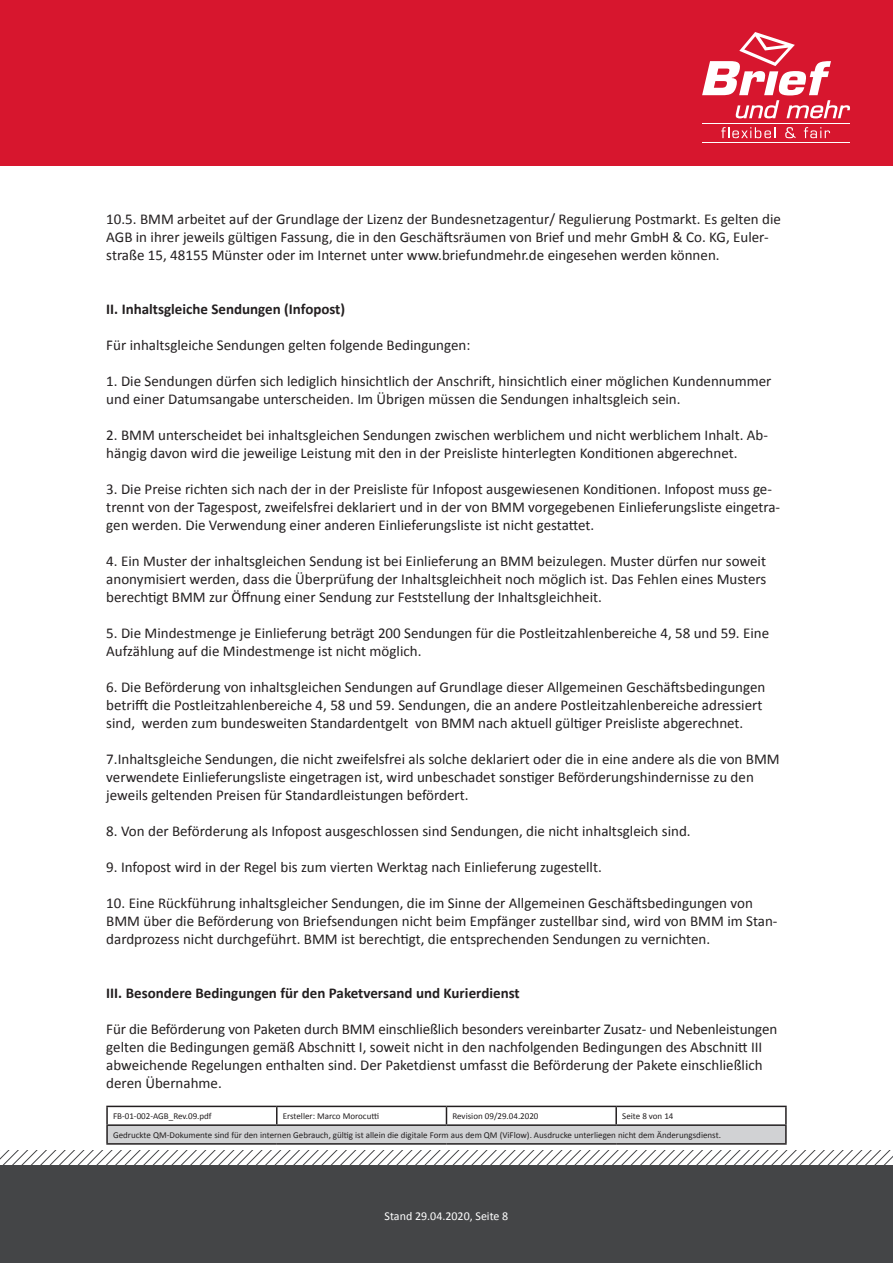
<style>
.page{position:relative;width:893px;height:1263px;background:#fff}
.page>*{position:absolute;margin:0;border:0;box-sizing:border-box;transform-origin:0 0}
.t1{font:15px/18px "Calibri";color:#231f20}
.t2{font:700 15px "Calibri";color:#231f20}
.t3{font:12px "Calibri";color:#fff}
.t4{font:9px/18.8px "Calibri";color:#231f20}
</style>
<div class="page">
<div style="left:0;top:1165px;width:893px;height:98px;background:#444547"></div>
<svg style="left:0;top:1150px;width:893px;height:15px"></svg>
<div style="left:0;top:0;width:893px;height:166px;background:#d7162e"></div>
<svg style="left:702px;top:32px;width:148px;height:86px"></svg>
<hr style="left:702px;top:124px;width:148px;height:1px;background:#fff">
<hr style="left:702px;top:142px;width:148px;height:1px;background:#fff">
<svg style="left:721px;top:127px;width:54px;height:11px"></svg>
<svg style="left:785px;top:127px;width:11px;height:11px"></svg>
<svg style="left:804px;top:127px;width:26px;height:11px"></svg>
<div style="left:107px;top:1125px;width:679px;height:19px;background:#d1d2d4"></div>
<hr style="left:106px;top:1106px;width:171px;height:1px;background:#231f20">
<hr style="left:277px;top:1106px;width:169px;height:1px;background:#231f20">
<svg style="left:276px;top:1107px;width:2px;height:17px"></svg>
<hr style="left:446px;top:1106px;width:170px;height:1px;background:#231f20">
<svg style="left:446px;top:1107px;width:1px;height:17px"></svg>
<hr style="left:616px;top:1106px;width:171px;height:1px;background:#231f20">
<svg style="left:615px;top:1107px;width:2px;height:17px"></svg>
<hr style="left:106px;top:1124px;width:171px;height:2px;background:#231f20">
<svg style="left:106px;top:1107px;width:2px;height:36px"></svg>
<hr style="left:277px;top:1124px;width:169px;height:2px;background:#231f20">
<hr style="left:446px;top:1124px;width:170px;height:2px;background:#231f20">
<hr style="left:616px;top:1124px;width:171px;height:2px;background:#231f20">
<svg style="left:785px;top:1107px;width:2px;height:36px"></svg>
<hr style="left:106px;top:1143px;width:171px;height:2px;background:#231f20">
<hr style="left:277px;top:1143px;width:169px;height:2px;background:#231f20">
<hr style="left:446px;top:1143px;width:170px;height:2px;background:#231f20">
<hr style="left:616px;top:1143px;width:171px;height:2px;background:#231f20">
<p class="t1" style="left:106px;top:210px;width:676px">10.5. BMM arbeitet auf der Grundlage der Lizenz der Bundesnetzagentur/ Regulierung Postmarkt. Es gelten die<br>AGB in ihrer jeweils gültigen Fassung, die in den Geschäftsräumen von Brief und mehr GmbH &amp; Co. KG, Euler&shy;straße 15, 48155 Münster oder im Internet unter www.briefundmehr.de eingesehen werden können.</p>
<p class="t2" style="left:106px;top:299px;width:240px">II. Inhaltsgleiche Sendungen (Infopost)</p>
<p class="t1" style="left:106px;top:336px;width:366px">Für inhaltsgleiche Sendungen gelten folgende Bedingungen:</p>
<p class="t1" style="left:106px;top:372px;width:667px">1. Die Sendungen dürfen sich lediglich hinsichtlich der Anschrift, hinsichtlich einer möglichen Kundennummer und einer Datumsangabe unterscheiden. Im Übrigen müssen die Sendungen inhaltsgleich sein.</p>
<p class="t1" style="left:106px;top:426px;width:663px">2. BMM unterscheidet bei inhaltsgleichen Sendungen zwischen werblichem und nicht werblichem Inhalt. Ab&shy;hängig davon wird die jeweilige Leistung mit den in der Preisliste hinterlegten Konditionen abgerechnet.</p>
<p class="t1" style="left:106px;top:480px;width:675px">3. Die Preise richten sich nach der in der Preisliste für Infopost ausgewiesenen Konditionen. Infopost muss ge&shy;trennt von der Tagespost, zweifelsfrei deklariert und in der von BMM vorgegebenen Einlieferungsliste eingetra&shy;gen werden. Die Verwendung einer anderen Einlieferungsliste ist nicht gestattet.</p>
<p class="t1" style="left:106px;top:552px;width:661px;text-align:justify">4. Ein Muster der inhaltsgleichen Sendung ist bei Einlieferung an BMM beizulegen. Muster dürfen nur soweit anonymisiert werden, dass die Überprüfung der Inhaltsgleichheit noch möglich ist. Das Fehlen eines Musters berechtigt BMM zur Öffnung einer Sendung zur Feststellung der Inhaltsgleichheit.</p>
<p class="t1" style="left:106px;top:624px;width:664px">5. Die Mindestmenge je Einlieferung beträgt 200 Sendungen für die Postleitzahlenbereiche 4, 58 und 59. Eine<br>Aufzählung auf die Mindestmenge ist nicht möglich.</p>
<p class="t1" style="left:106px;top:678px;width:661px">6. Die Beförderung von inhaltsgleichen Sendungen auf Grundlage dieser Allgemeinen Geschäftsbedingungen betrifft die Postleitzahlenbereiche 4, 58 und 59. Sendungen, die an andere Postleitzahlenbereiche adressiert sind, werden zum bundesweiten Standardentgelt von BMM nach aktuell gültiger Preisliste abgerechnet.</p>
<p class="t1" style="left:106px;top:750px;width:675px">7.Inhaltsgleiche Sendungen, die nicht zweifelsfrei als solche deklariert oder die in eine andere als die von BMM verwendete Einlieferungsliste eingetragen ist, wird unbeschadet sonstiger Beförderungshindernisse zu den jeweils geltenden Preisen für Standardleistungen befördert.</p>
<p class="t1" style="left:106px;top:822px;width:586px">8. Von der Beförderung als Infopost ausgeschlossen sind Sendungen, die nicht inhaltsgleich sind.</p>
<p class="t1" style="left:106px;top:858px;width:497px">9. Infopost wird in der Regel bis zum vierten Werktag nach Einlieferung zugestellt.</p>
<p class="t1" style="left:106px;top:894px;width:673px">10. Eine Rückführung inhaltsgleicher Sendungen, die im Sinne der Allgemeinen Geschäftsbedingungen von<br>BMM über die Beförderung von Briefsendungen nicht beim Empfänger zustellbar sind, wird von BMM im Stan&shy;dardprozess nicht durchgeführt. BMM ist berechtigt, die entsprechenden Sendungen zu vernichten.</p>
<p class="t2" style="left:106px;top:983px;width:415px">III. Besondere Bedingungen für den Paketversand und Kurierdienst</p>
<p class="t1" style="left:106px;top:1020px;width:672px">Für die Beförderung von Paketen durch BMM einschließlich besonders vereinbarter Zusatz- und Nebenleistungen gelten die Bedingungen gemäß Abschnitt I, soweit nicht in den nachfolgenden Bedingungen des Abschnitt III abweichende Regelungen enthalten sind. Der Paketdienst umfasst die Beförderung der Pakete einschließlich deren Übernahme.</p>
<p class="t4" style="left:113px;top:1107px;width:100px">FB-01-002-AGB_Rev.09.pdf</p>
<p class="t4" style="left:283px;top:1107px;width:98px">Ersteller: Marco Morocutti</p>
<p class="t4" style="left:452px;top:1107px;width:88px">Revision 09/29.04.2020</p>
<p class="t4" style="left:113px;top:1107px;width:609px;text-indent:509px">Seite 8 von 14<br>Gedruckte QM-Dokumente sind für den internen Gebrauch, gültig ist allein die digitale Form aus dem QM (ViFlow). Ausdrucke unterliegen nicht dem Änderungsdienst.</p>
<p class="t3" style="left:385px;top:1209px;width:125px">Stand 29.04.2020, Seite 8</p>
</div>
